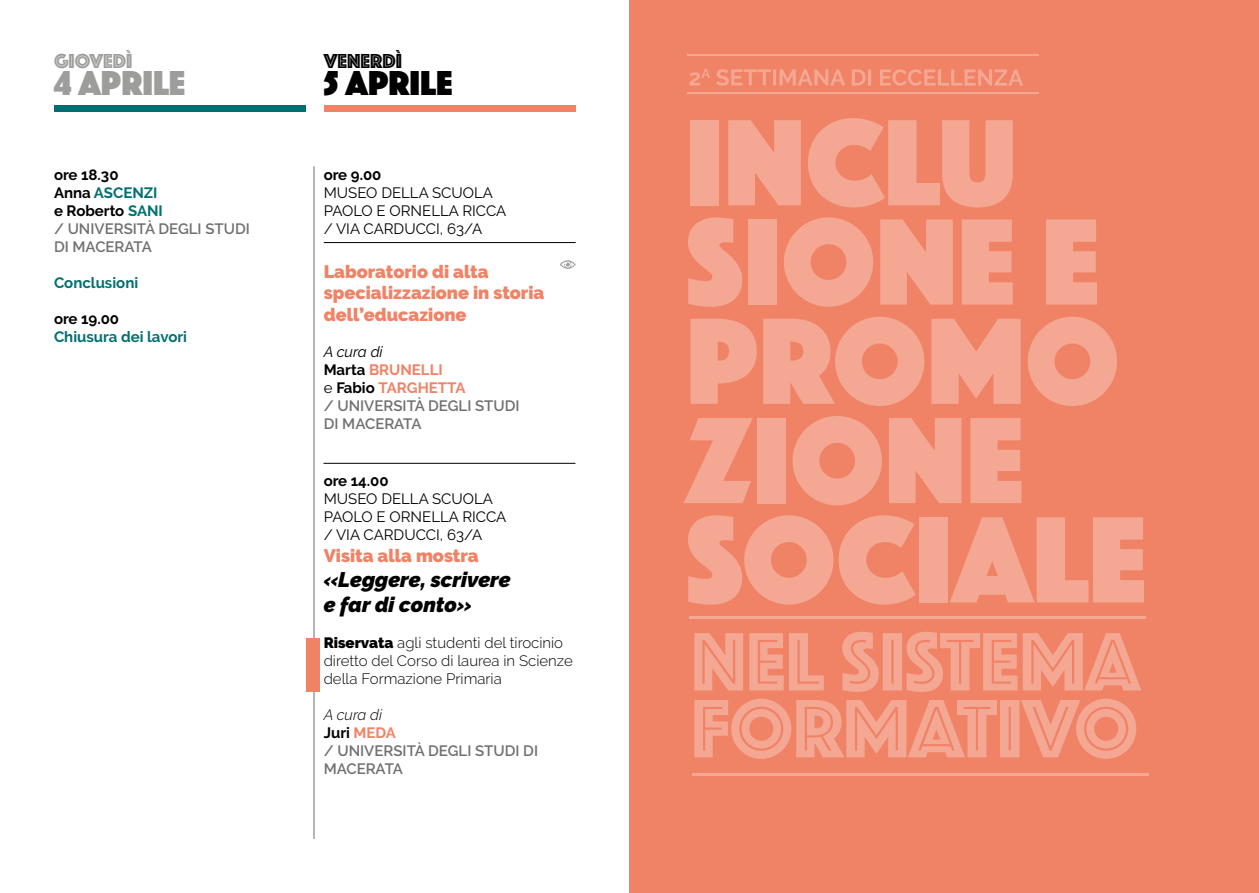
<style>
.page{position:relative;width:1259px;height:893px;background:#fff}
.page>*{position:absolute;margin:0;border:0;box-sizing:border-box;transform-origin:0 0}
.t1{font:36px "Phosphate Solid";color:#9d9d9c}
.t2{font:36px "Phosphate Solid";color:#000}
.t3{font:italic 900 21px/25.2px "Raleway";color:#000}
.t4{font:21px "Phosphate Inline";color:#9d9d9c}
.t5{font:21px "Phosphate Inline";color:#000}
.t6{font:900 18px/21.6px "Raleway";color:#f08265}
.t7{font:600 15px/18px "Raleway";color:#706f6f}
.t8{font:15px/18px "Raleway";color:#000}
.t9{font:300 15px/18px "Raleway";color:#000}
.t10{font:700 15px "Raleway";color:#006f71}
.t11{font:700 15px "Raleway";color:#000}
.s1{font-weight:700;color:#000}
.s2{font-weight:700;color:#006f71}
.s3{font-weight:400;font-style:italic;color:#000}
.s4{font-weight:700;color:#f08265}
.s5{font-weight:400;color:#000}
.s6{font-weight:900}
.s7{font-weight:300;font-style:italic;color:#000}
</style>
<div class="page">
<div style="left:54px;top:105px;width:252px;height:7px;background:#006f71"></div>
<div style="left:324px;top:105px;width:251px;height:7px;background:#f08265"></div>
<hr style="left:324px;top:242px;width:252px;height:1px;background:#000">
<hr style="left:323px;top:463px;width:252px;height:1px;background:#000">
<svg style="left:560px;top:260px;width:16px;height:9px"></svg>
<div style="left:629px;top:0;width:630px;height:893px;background:#f08265"></div>
<hr style="left:689px;top:616px;width:457px;height:3px;background:#fff">
<hr style="left:691px;top:773px;width:457px;height:3px;background:#fff">
<div style="left:690px;top:120px;width:29px;height:85px;background:#f4a792"></div>
<svg style="left:728px;top:120px;width:73px;height:85px;background:#f3a28c"></svg>
<svg style="left:808px;top:118px;width:204px;height:89px"></svg>
<svg style="left:688px;top:217px;width:54px;height:90px"></svg>
<div style="left:748px;top:219px;width:29px;height:86px;background:#f4a792"></div>
<svg style="left:784px;top:217px;width:89px;height:90px"></svg>
<svg style="left:880px;top:219px;width:72px;height:86px;background:#f3a18b"></svg>
<svg style="left:961px;top:219px;width:51px;height:86px;background:#f3a28c"></svg>
<svg style="left:1046px;top:219px;width:51px;height:86px;background:#f3a28c"></svg>
<svg style="left:690px;top:319px;width:67px;height:85px"></svg>
<svg style="left:763px;top:317px;width:161px;height:89px"></svg>
<svg style="left:931px;top:319px;width:89px;height:85px"></svg>
<svg style="left:1027px;top:317px;width:90px;height:89px"></svg>
<svg style="left:684px;top:418px;width:69px;height:85px"></svg>
<div style="left:756px;top:418px;width:29px;height:85px;background:#f4a792"></div>
<svg style="left:792px;top:416px;width:90px;height:89px"></svg>
<svg style="left:889px;top:418px;width:72px;height:85px;background:#f3a28c"></svg>
<svg style="left:970px;top:418px;width:51px;height:85px;background:#f3a28c"></svg>
<svg style="left:688px;top:515px;width:227px;height:90px"></svg>
<div style="left:919px;top:517px;width:28px;height:85px;background:#f4a792"></div>
<svg style="left:950px;top:517px;width:194px;height:85px"></svg>
<svg style="left:694px;top:633px;width:49px;height:57px"></svg>
<svg style="left:749px;top:633px;width:34px;height:57px"></svg>
<svg style="left:789px;top:633px;width:35px;height:57px"></svg>
<svg style="left:842px;top:632px;width:299px;height:60px"></svg>
<svg style="left:694px;top:699px;width:442px;height:60px"></svg>
<hr style="left:687px;top:92px;width:352px;height:1px;background:#fff">
<hr style="left:687px;top:54px;width:352px;height:1px;background:#fff">
<svg style="left:689px;top:69px;width:21px;height:16px"></svg>
<svg style="left:716px;top:69px;width:55px;height:17px"></svg>
<hr style="left:773px;top:69px;width:3px;height:17px;background:#fff">
<svg style="left:779px;top:69px;width:66px;height:17px"></svg>
<svg style="left:852px;top:69px;width:13px;height:17px"></svg>
<hr style="left:868px;top:69px;width:3px;height:17px;background:#fff">
<svg style="left:880px;top:69px;width:143px;height:17px"></svg>
<hr style="left:313px;top:166px;width:2px;height:673px;background:#9d9d9c">
<div style="left:306px;top:638px;width:13px;height:53px;background:#f08265"></div>
<h2 class="t4" style="left:54px;top:46px;width:80px">GIOVEDì</h2>
<h1 class="t1" style="left:54px;top:57px;width:133px">4 APRILE</h1>
<p class="t7" style="left:54px;top:166px;width:197px"><span class="s1">ore 18.30<br>Anna</span> <span class="s2">ASCENZI<br></span><span class="s1">e Roberto</span> <span class="s2">SANI<br></span>/ UNIVERSITÀ DEGLI STUDI<br>DI MACERATA</p>
<p class="t10" style="left:54px;top:275px;width:86px">Conclusioni</p>
<p class="t11" style="left:54px;top:311px;width:67px">ore 19.00</p>
<p class="t10" style="left:54px;top:329px;width:135px">Chiusura dei lavori</p>
<h2 class="t5" style="left:324px;top:46px;width:80px">VENERDì</h2>
<h1 class="t2" style="left:324px;top:57px;width:130px">5 APRILE</h1>
<p class="t11" style="left:324px;top:167px;width:59px">ore 9.00</p>
<p class="t8" style="left:324px;top:184px;width:184px">MUSEO DELLA SCUOLA<br>PAOLO E ORNELLA RICCA / VIA CARDUCCI, 63/A</p>
<p class="t6" style="left:324px;top:260px;width:222px">Laboratorio di alta specializzazione in storia dell’educazione</p>
<p class="t7" style="left:324px;top:343px;width:197px"><span class="s3">A cura di<br></span><span class="s1">Marta</span> <span class="s4">BRUNELLI<br></span><span class="s5">e</span> <span class="s1">Fabio</span> <span class="s4">TARGHETTA<br></span>/ UNIVERSITÀ DEGLI STUDI<br>DI MACERATA</p>
<p class="t11" style="left:324px;top:473px;width:66px">ore 14.00</p>
<p class="t8" style="left:324px;top:490px;width:184px">MUSEO DELLA SCUOLA<br>PAOLO E ORNELLA RICCA / VIA CARDUCCI, 63/A</p>
<p class="t6" style="left:324px;top:545px;width:156px">Visita alla mostra</p>
<h2 class="t3" style="left:324px;top:567px;width:188px">«Leggere, scrivere e far di conto»</h2>
<p class="t9" style="left:324px;top:634px;width:250px"><span class="s6">Riservata</span> agli studenti del tirocinio diretto del Corso di laurea in Scienze della Formazione Primaria</p>
<p class="t7" style="left:324px;top:706px;width:216px"><span class="s7">A cura di<br></span><span class="s1">Juri</span> <span class="s4">MEDA<br></span>/ UNIVERSITÀ DEGLI STUDI DI<br>MACERATA</p>
</div>
